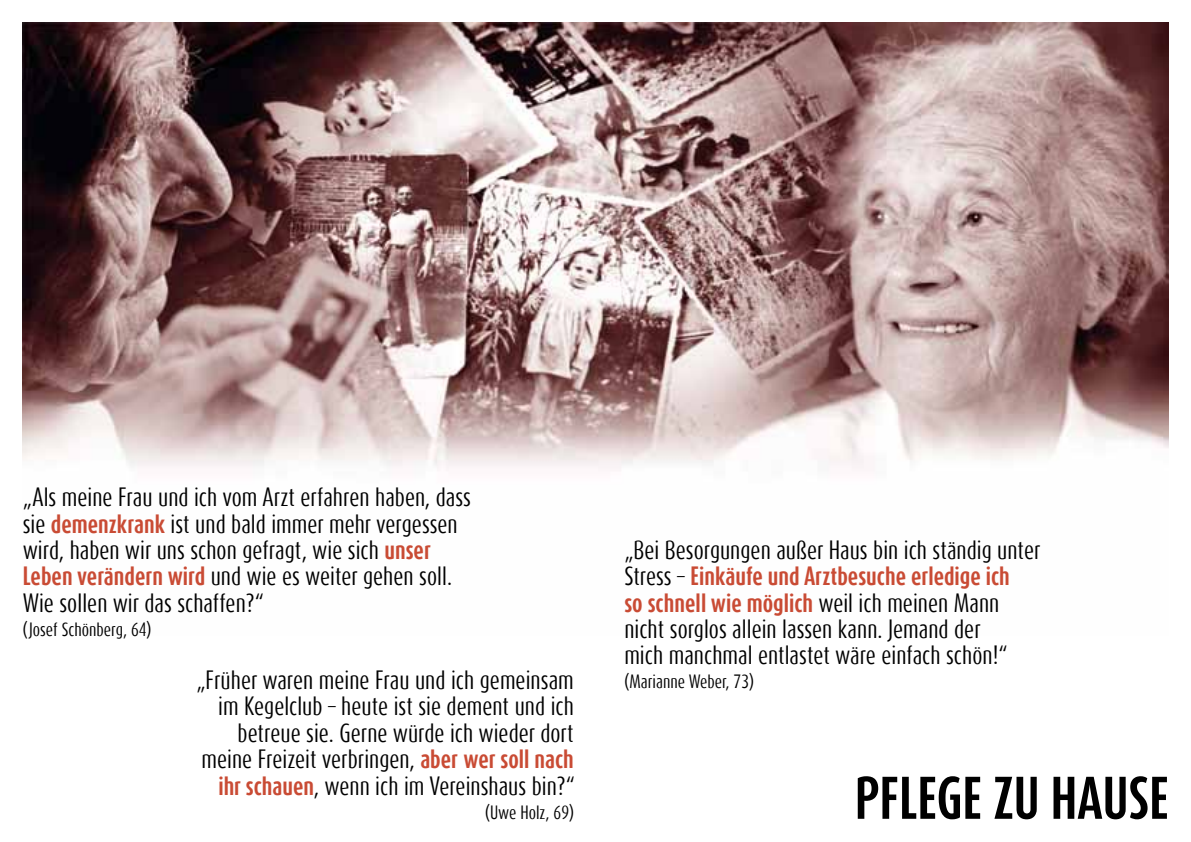
<style>
.page{position:relative;width:1191px;height:842px;background:#fff}
.page>*{position:absolute;margin:0;border:0;box-sizing:border-box;transform-origin:0 0}
.t1{font:700 50px "Dax Compact Offc";color:#000}
.t2{font:22px/26.4px "Dax Compact Offc";color:#000}
.t3{font:16px "Dax Compact Offc";color:#000}
.s1{font-weight:700;color:#c94b34}
</style>
<div class="page">
<img style="left:23px;top:23px;width:1145px;height:446px">
<p class="t2" style="left:23px;top:484px;width:450px">„Als meine Frau und ich vom Arzt erfahren haben, dass sie <span class="s1">demenzkrank</span> ist und bald immer mehr vergessen wird, haben wir uns schon gefragt, wie sich <span class="s1">unser Leben verändern wird</span> und wie es weiter gehen soll.<br>Wie sollen wir das schaffen?“</p>
<p class="t3" style="left:23px;top:619px;width:130px">(Josef Schönberg, 64)</p>
<p class="t2" style="left:624px;top:537px;width:418px">„Bei Besorgungen außer Haus bin ich ständig unter Stress – <span class="s1">Einkäufe und Arztbesuche erledige ich<br>so schnell wie möglich</span> weil ich meinen Mann nicht sorglos allein lassen kann. Jemand der<br>mich manchmal entlastet wäre einfach schön!“</p>
<p class="t2" style="left:196px;top:667px;width:379px">„Früher waren meine Frau und ich gemeinsam</p>
<p class="t3" style="left:624px;top:671px;width:131px">(Marianne Weber, 73)</p>
<p class="t2" style="left:201px;top:693px;width:375px;text-align:right">im Kegelclub – heute ist sie dement und ich betreue sie. Gerne würde ich wieder dort meine Freizeit verbringen, <span class="s1">aber wer soll nach ihr schauen</span>, wenn ich im Vereinshaus bin?“</p>
<p class="t3" style="left:485px;top:801px;width:90px">(Uwe Holz, 69)</p>
<h1 class="t1" style="left:855px;top:764px;width:315px">pflege zu hause</h1>
</div>
